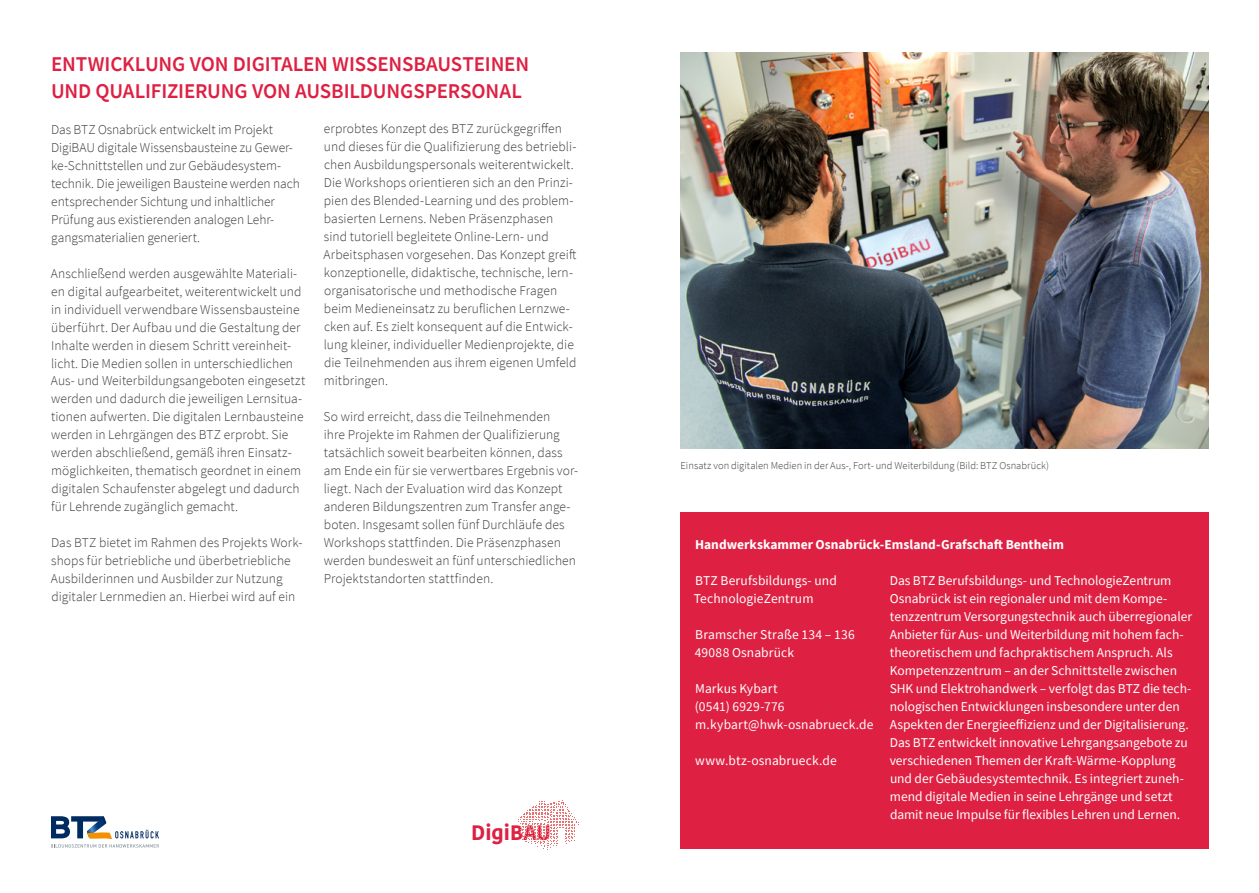
<style>
.page{position:relative;width:1259px;height:893px;background:#fff}
.page>*{position:absolute;margin:0;border:0;box-sizing:border-box;transform-origin:0 0}
.t1{font:600 21px/27px "Source Sans Pro";letter-spacing:-.005em;color:#de2042}
.t2{font:700 20.85px "Kohinoor Devanagari";color:#de2042}
.t3{font:300 13.5px/18px "Source Sans Pro";letter-spacing:.005em;color:#3a3a39}
.t4{font:13.5px/18px "Source Sans Pro";color:#fff}
.t5{font:700 13.5px "Source Sans Pro";color:#fff}
.t6{font:300 10.5px "Source Sans Pro";letter-spacing:.005em;color:#3a3a39}
</style>
<div class="page">
<svg style="left:518px;top:800px;width:59px;height:50px"></svg>
<img style="left:680px;top:53px;width:528px;height:396px">
<div style="left:680px;top:512px;width:528px;height:337px;background:#de2042"></div>
<svg style="left:51px;top:816px;width:108px;height:32px"></svg>
<h1 class="t1" style="left:51px;top:50px;width:479px">ENTWICKLUNG VON DIGITALEN WISSENSBAUSTEINEN<br>UND QUALIFIZIERUNG VON AUSBILDUNGSPERSONAL</h1>
<p class="t3" style="left:51px;top:120px;width:250px">Das BTZ Osnabrück entwickelt im Projekt DigiBAU digitale Wissensbausteine zu Gewer&shy;ke-Schnittstellen und zur Gebäudesystem&shy;technik. Die jeweiligen Bausteine werden nach entsprechender Sichtung und inhaltlicher Prüfung aus existierenden analogen Lehr&shy;gangsmaterialien generiert.</p>
<p class="t3" style="left:51px;top:264px;width:256px">Anschließend werden ausgewählte Materiali&shy;en digital aufgearbeitet, weiterentwickelt und in individuell verwendbare Wissensbausteine überführt. Der Aufbau und die Gestaltung der Inhalte werden in diesem Schritt vereinheit&shy;licht. Die Medien sollen in unterschiedlichen Aus- und Weiterbildungsangeboten eingesetzt werden und dadurch die jeweiligen Lernsitua&shy;tionen aufwerten. Die digitalen Lernbausteine werden in Lehrgängen des BTZ erprobt. Sie werden abschließend, gemäß ihren Einsatz&shy;möglichkeiten, thematisch geordnet in einem digitalen Schaufenster abgelegt und dadurch für Lehrende zugänglich gemacht.</p>
<p class="t3" style="left:51px;top:534px;width:253px">Das BTZ bietet im Rahmen des Projekts Work&shy;shops für betriebliche und überbetriebliche Ausbilderinnen und Ausbilder zur Nutzung digitaler Lernmedien an. Hierbei wird auf ein</p>
<p class="t3" style="left:323px;top:120px;width:254px">erprobtes Konzept des BTZ zurückgegriffen und dieses für die Qualifizierung des betriebli&shy;chen Ausbildungspersonals weiterentwickelt.<br>Die Workshops orientieren sich an den Prinzi&shy;pien des Blended-Learning und des problem&shy;basierten Lernens. Neben Präsenzphasen sind tutoriell begleitete Online-Lern- und Arbeitsphasen vorgesehen. Das Konzept greift konzeptionelle, didaktische, technische, lern&shy;organisatorische und methodische Fragen beim Medieneinsatz zu beruflichen Lernzwe&shy;cken auf. Es zielt konsequent auf die Entwick&shy;lung kleiner, individueller Medienprojekte, die die Teilnehmenden aus ihrem eigenen Umfeld mitbringen.</p>
<p class="t3" style="left:323px;top:408px;width:256px">So wird erreicht, dass die Teilnehmenden<br>ihre Projekte im Rahmen der Qualifizierung tatsächlich soweit bearbeiten können, dass am Ende ein für sie verwertbares Ergebnis vor&shy;liegt. Nach der Evaluation wird das Konzept anderen Bildungszentren zum Transfer ange&shy;boten. Insgesamt sollen fünf Durchläufe des Workshops stattfinden. Die Präsenzphasen werden bundesweit an fünf unterschiedlichen Projektstandorten stattfinden.</p>
<h2 class="t2" style="left:471px;top:814px;width:81px">DigiBAU</h2>
<p class="t6" style="left:680px;top:459px;width:370px">Einsatz von digitalen Medien in der Aus-, Fort- und Weiterbildung (Bild: BTZ Osnabrück)</p>
<p class="t5" style="left:695px;top:535px;width:370px">Handwerkskammer Osnabrück-Emsland-Grafschaft Bentheim</p>
<p class="t4" style="left:694px;top:571px;width:145px">BTZ Berufsbildungs- und<br>TechnologieZentrum</p>
<p class="t4" style="left:695px;top:625px;width:161px">Bramscher Straße 134 – 136<br>49088 Osnabrück</p>
<p class="t4" style="left:695px;top:679px;width:180px">Markus Kybart<br>(0541) 6929-776 m.kybart@hwk-osnabrueck.de</p>
<p class="t4" style="left:695px;top:751px;width:143px">www.btz-osnabrueck.de</p>
<p class="t4" style="left:889px;top:571px;width:304px">Das BTZ Berufsbildungs- und TechnologieZentrum Osnabrück ist ein regionaler und mit dem Kompe&shy;tenzzentrum Versorgungstechnik auch überregionaler Anbieter für Aus- und Weiterbildung mit hohem fach&shy;theoretischem und fachpraktischem Anspruch. Als Kompetenzzentrum – an der Schnittstelle zwischen SHK und Elektrohandwerk – verfolgt das BTZ die tech&shy;nologischen Entwicklungen insbesondere unter den Aspekten der Energieeffizienz und der Digitalisierung.<br>Das BTZ entwickelt innovative Lehrgangsangebote zu verschiedenen Themen der Kraft-Wärme-Kopplung und der Gebäudesystemtechnik. Es integriert zuneh&shy;mend digitale Medien in seine Lehrgänge und setzt damit neue Impulse für flexibles Lehren und Lernen.</p>
</div>
